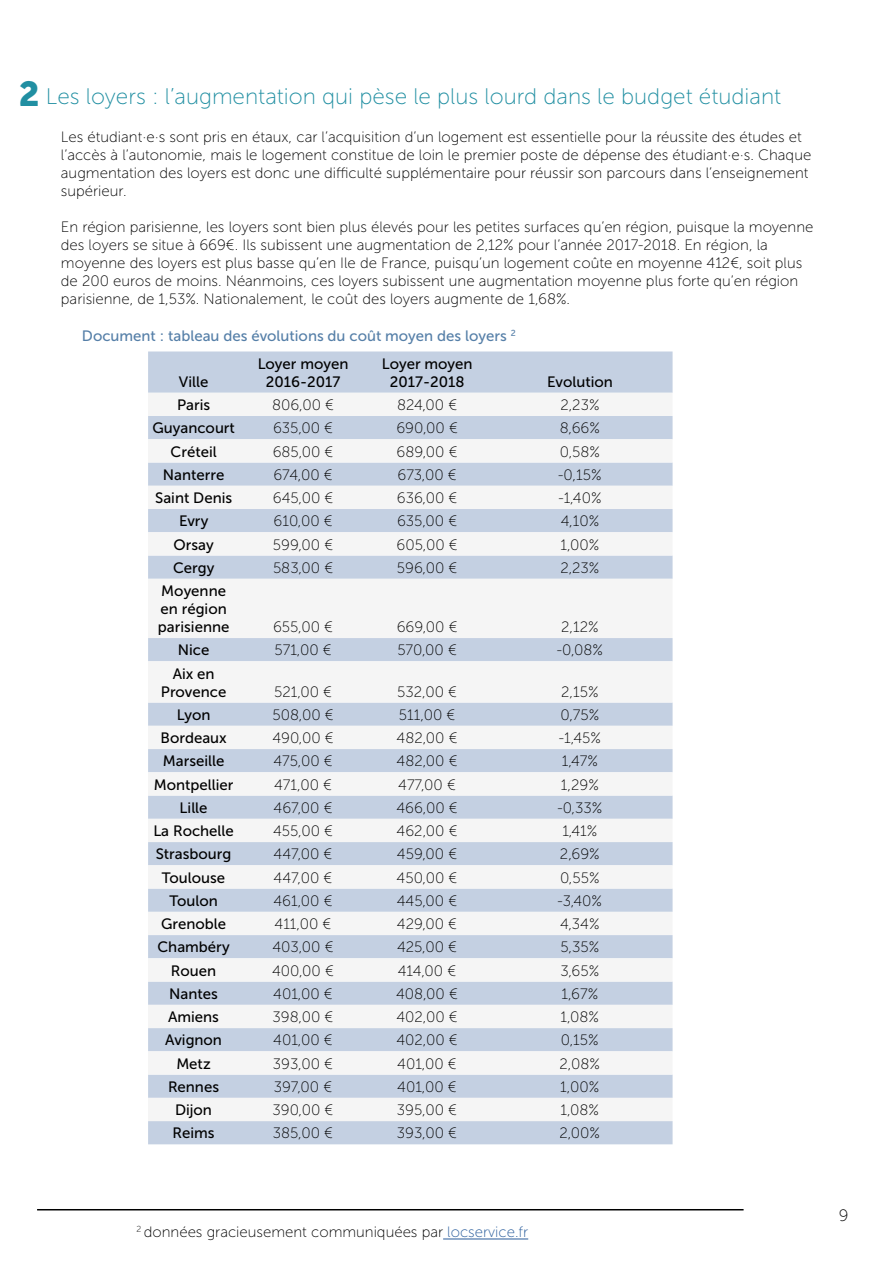
<style>
.page{position:relative;width:893px;height:1263px;background:#fff}
.page>*{position:absolute;margin:0;border:0;box-sizing:border-box;transform-origin:0 0}
.t1{font:34.5px "Museo Sans 900";color:#218fa2}
.t2{font:22.5px "Museo Sans 100";color:#218fa2}
.t3{font:16.5px "Museo Sans 100";color:#000}
.t4{font:15px/18px "Museo Sans 100";color:#000}
.t5{font:15px/18px "Museo Sans 500";color:#000;text-align:center}
.t6{font:15px "Museo Sans 500";color:#557fa8}
.s1{color:#275b9b}
</style>
<div class="page">
<div style="left:148px;top:351px;width:525px;height:793px;background:#c4d0e2"></div>
<svg style="left:148px;top:393px;width:525px;height:728px;fill:#f5f5f5"></svg>
<hr style="left:37px;top:1209px;width:707px;height:1px;background:#000">
<hr style="left:443px;top:1238px;width:85px;height:1px;background:#275b9b">
<h1 class="t1" style="left:19px;top:74px;width:22px">2</h1>
<h2 class="t2" style="left:46px;top:84px;width:737px">Les loyers : l’augmentation qui pèse le plus lourd dans le budget étudiant</h2>
<p class="t4" style="left:61px;top:128px;width:752px">Les étudiant∙ e∙s sont pris en étaux, car l’acquisition d’un logement est essentielle pour la réussite des études et l’accès à l’autonomie, mais le logement constitue de loin le premier poste de dépense des étudiant∙e∙s. Chaque augmentation des loyers est donc une difficulté supplémentaire pour réussir son parcours dans l’enseignement supérieur.</p>
<p class="t4" style="left:61px;top:218px;width:754px">En région parisienne, les loyers sont bien plus élevés pour les petites surfaces qu’en région, puisque la moyenne des loyers se situe à 669€. Ils subissent une augmentation de 2,12% pour l’année 2017-2018. En région, la moyenne des loyers est plus basse qu’en Ile de France, puisqu’un logement coûte en moyenne 412€, soit plus de 200 euros de moins. Néanmoins, ces loyers subissent une augmentation moyenne plus forte qu’en région parisienne, de 1,53%. Nationalement, le coût des loyers augmente de 1,68%.</p>
<p class="t6" style="left:82px;top:328px;width:435px">Document : tableau des évolutions du coût moyen des loyers <sup>2</sup></p>
<p class="t5" style="left:179px;top:373px;width:31px">Ville</p>
<p class="t5" style="left:258px;top:355px;width:92px">Loyer moyen<br>2016-2017</p>
<p class="t5" style="left:382px;top:355px;width:92px">Loyer moyen<br>2017-2018</p>
<p class="t5" style="left:547px;top:373px;width:67px">Evolution</p>
<p class="t5" style="left:177px;top:396px;width:35px">Paris</p>
<p class="t4" style="left:272px;top:396px;width:63px">806,00 €</p>
<p class="t4" style="left:397px;top:396px;width:62px">824,00 €</p>
<p class="t4" style="left:560px;top:396px;width:41px">2,23%</p>
<p class="t5" style="left:152px;top:419px;width:84px">Guyancourt</p>
<p class="t4" style="left:273px;top:419px;width:62px">635,00 €</p>
<p class="t4" style="left:396px;top:419px;width:63px">690,00 €</p>
<p class="t4" style="left:560px;top:419px;width:42px">8,66%</p>
<p class="t5" style="left:171px;top:442px;width:48px">Créteil</p>
<p class="t4" style="left:273px;top:442px;width:62px">685,00 €</p>
<p class="t4" style="left:397px;top:442px;width:62px">689,00 €</p>
<p class="t4" style="left:560px;top:442px;width:42px">0,58%</p>
<p class="t5" style="left:163px;top:466px;width:63px">Nanterre</p>
<p class="t4" style="left:273px;top:466px;width:61px">674,00 €</p>
<p class="t4" style="left:397px;top:466px;width:61px">673,00 €</p>
<p class="t4" style="left:558px;top:466px;width:45px">-0,15%</p>
<p class="t5" style="left:155px;top:489px;width:79px">Saint Denis</p>
<p class="t4" style="left:273px;top:489px;width:62px">645,00 €</p>
<p class="t4" style="left:397px;top:489px;width:62px">636,00 €</p>
<p class="t4" style="left:558px;top:489px;width:45px">-1,40%</p>
<p class="t5" style="left:179px;top:512px;width:31px">Evry</p>
<p class="t4" style="left:273px;top:512px;width:61px">610,00 €</p>
<p class="t4" style="left:397px;top:512px;width:62px">635,00 €</p>
<p class="t4" style="left:561px;top:512px;width:40px">4,10%</p>
<p class="t5" style="left:174px;top:535px;width:42px">Orsay</p>
<p class="t4" style="left:273px;top:535px;width:62px">599,00 €</p>
<p class="t4" style="left:397px;top:535px;width:63px">605,00 €</p>
<p class="t4" style="left:560px;top:535px;width:40px">1,00%</p>
<p class="t5" style="left:173px;top:559px;width:43px">Cergy</p>
<p class="t4" style="left:273px;top:559px;width:62px">583,00 €</p>
<p class="t4" style="left:397px;top:559px;width:62px">596,00 €</p>
<p class="t4" style="left:560px;top:559px;width:41px">2,23%</p>
<p class="t5" style="left:158px;top:582px;width:73px;text-align:left">Moyenne en région parisienne</p>
<p class="t4" style="left:273px;top:618px;width:62px">655,00 €</p>
<p class="t4" style="left:397px;top:618px;width:62px">669,00 €</p>
<p class="t4" style="left:561px;top:618px;width:39px">2,12%</p>
<p class="t5" style="left:178px;top:641px;width:33px">Nice</p>
<p class="t4" style="left:274px;top:641px;width:59px">571,00 €</p>
<p class="t4" style="left:397px;top:641px;width:61px">570,00 €</p>
<p class="t4" style="left:557px;top:641px;width:48px">-0,08%</p>
<p class="t5" style="left:161px;top:664px;width:67px">Aix en<br>Provence</p>
<p class="t4" style="left:274px;top:682px;width:60px">521,00 €</p>
<p class="t4" style="left:397px;top:682px;width:61px">532,00 €</p>
<p class="t4" style="left:561px;top:682px;width:39px">2,15%</p>
<p class="t5" style="left:177px;top:706px;width:35px">Lyon</p>
<p class="t4" style="left:272px;top:706px;width:63px">508,00 €</p>
<p class="t4" style="left:399px;top:706px;width:58px">511,00 €</p>
<p class="t4" style="left:561px;top:706px;width:40px">0,75%</p>
<p class="t5" style="left:160px;top:729px;width:68px">Bordeaux</p>
<p class="t4" style="left:272px;top:729px;width:63px">490,00 €</p>
<p class="t4" style="left:397px;top:729px;width:63px">482,00 €</p>
<p class="t4" style="left:559px;top:729px;width:44px">-1,45%</p>
<p class="t5" style="left:163px;top:752px;width:63px">Marseille</p>
<p class="t4" style="left:273px;top:752px;width:61px">475,00 €</p>
<p class="t4" style="left:397px;top:752px;width:63px">482,00 €</p>
<p class="t4" style="left:562px;top:752px;width:38px">1,47%</p>
<p class="t5" style="left:154px;top:775px;width:81px">Montpellier</p>
<p class="t4" style="left:274px;top:775px;width:59px">471,00 €</p>
<p class="t4" style="left:398px;top:775px;width:59px">477,00 €</p>
<p class="t4" style="left:561px;top:775px;width:39px">1,29%</p>
<p class="t5" style="left:180px;top:799px;width:29px">Lille</p>
<p class="t4" style="left:274px;top:799px;width:60px">467,00 €</p>
<p class="t4" style="left:396px;top:799px;width:63px">466,00 €</p>
<p class="t4" style="left:557px;top:799px;width:46px">-0,33%</p>
<p class="t5" style="left:153px;top:822px;width:82px">La Rochelle</p>
<p class="t4" style="left:273px;top:822px;width:61px">455,00 €</p>
<p class="t4" style="left:397px;top:822px;width:62px">462,00 €</p>
<p class="t4" style="left:562px;top:822px;width:37px">1,41%</p>
<p class="t5" style="left:156px;top:845px;width:77px">Strasbourg</p>
<p class="t4" style="left:274px;top:845px;width:60px">447,00 €</p>
<p class="t4" style="left:397px;top:845px;width:62px">459,00 €</p>
<p class="t4" style="left:560px;top:845px;width:41px">2,69%</p>
<p class="t5" style="left:162px;top:868px;width:65px">Toulouse</p>
<p class="t4" style="left:274px;top:868px;width:60px">447,00 €</p>
<p class="t4" style="left:397px;top:868px;width:62px">450,00 €</p>
<p class="t4" style="left:560px;top:868px;width:41px">0,55%</p>
<p class="t5" style="left:169px;top:892px;width:50px">Toulon</p>
<p class="t4" style="left:273px;top:892px;width:61px">461,00 €</p>
<p class="t4" style="left:397px;top:892px;width:62px">445,00 €</p>
<p class="t4" style="left:557px;top:892px;width:46px">-3,40%</p>
<p class="t5" style="left:161px;top:915px;width:67px">Grenoble</p>
<p class="t4" style="left:275px;top:915px;width:58px">411,00 €</p>
<p class="t4" style="left:397px;top:915px;width:62px">429,00 €</p>
<p class="t4" style="left:560px;top:915px;width:41px">4,34%</p>
<p class="t5" style="left:157px;top:938px;width:74px">Chambéry</p>
<p class="t4" style="left:272px;top:938px;width:63px">403,00 €</p>
<p class="t4" style="left:397px;top:938px;width:62px">425,00 €</p>
<p class="t4" style="left:560px;top:938px;width:40px">5,35%</p>
<p class="t5" style="left:171px;top:961px;width:47px">Rouen</p>
<p class="t4" style="left:272px;top:961px;width:63px">400,00 €</p>
<p class="t4" style="left:398px;top:961px;width:60px">414,00 €</p>
<p class="t4" style="left:560px;top:961px;width:40px">3,65%</p>
<p class="t5" style="left:169px;top:985px;width:50px">Nantes</p>
<p class="t4" style="left:273px;top:985px;width:61px">401,00 €</p>
<p class="t4" style="left:396px;top:985px;width:63px">408,00 €</p>
<p class="t4" style="left:561px;top:985px;width:38px">1,67%</p>
<p class="t5" style="left:168px;top:1008px;width:52px">Amiens</p>
<p class="t4" style="left:273px;top:1008px;width:62px">398,00 €</p>
<p class="t4" style="left:396px;top:1008px;width:63px">402,00 €</p>
<p class="t4" style="left:560px;top:1008px;width:40px">1,08%</p>
<p class="t5" style="left:165px;top:1031px;width:58px">Avignon</p>
<p class="t4" style="left:273px;top:1031px;width:61px">401,00 €</p>
<p class="t4" style="left:396px;top:1031px;width:63px">402,00 €</p>
<p class="t4" style="left:561px;top:1031px;width:39px">0,15%</p>
<p class="t5" style="left:176px;top:1054px;width:36px">Metz</p>
<p class="t4" style="left:273px;top:1054px;width:62px">393,00 €</p>
<p class="t4" style="left:397px;top:1054px;width:61px">401,00 €</p>
<p class="t4" style="left:560px;top:1054px;width:42px">2,08%</p>
<p class="t5" style="left:168px;top:1078px;width:53px">Rennes</p>
<p class="t4" style="left:274px;top:1078px;width:60px">397,00 €</p>
<p class="t4" style="left:397px;top:1078px;width:61px">401,00 €</p>
<p class="t4" style="left:560px;top:1078px;width:40px">1,00%</p>
<p class="t5" style="left:175px;top:1101px;width:38px">Dijon</p>
<p class="t4" style="left:272px;top:1101px;width:62px">390,00 €</p>
<p class="t4" style="left:397px;top:1101px;width:62px">395,00 €</p>
<p class="t4" style="left:560px;top:1101px;width:40px">1,08%</p>
<p class="t5" style="left:172px;top:1124px;width:44px">Reims</p>
<p class="t4" style="left:273px;top:1124px;width:62px">385,00 €</p>
<p class="t4" style="left:397px;top:1124px;width:62px">393,00 €</p>
<p class="t4" style="left:559px;top:1124px;width:42px">2,00%</p>
<p class="t4" style="left:136px;top:1223px;width:393px"><sup>2</sup> données gracieusement communiquées par <span class="s1">locservice.fr</span></p>
<p class="t3" style="left:839px;top:1207px;width:11px">9</p>
</div>
